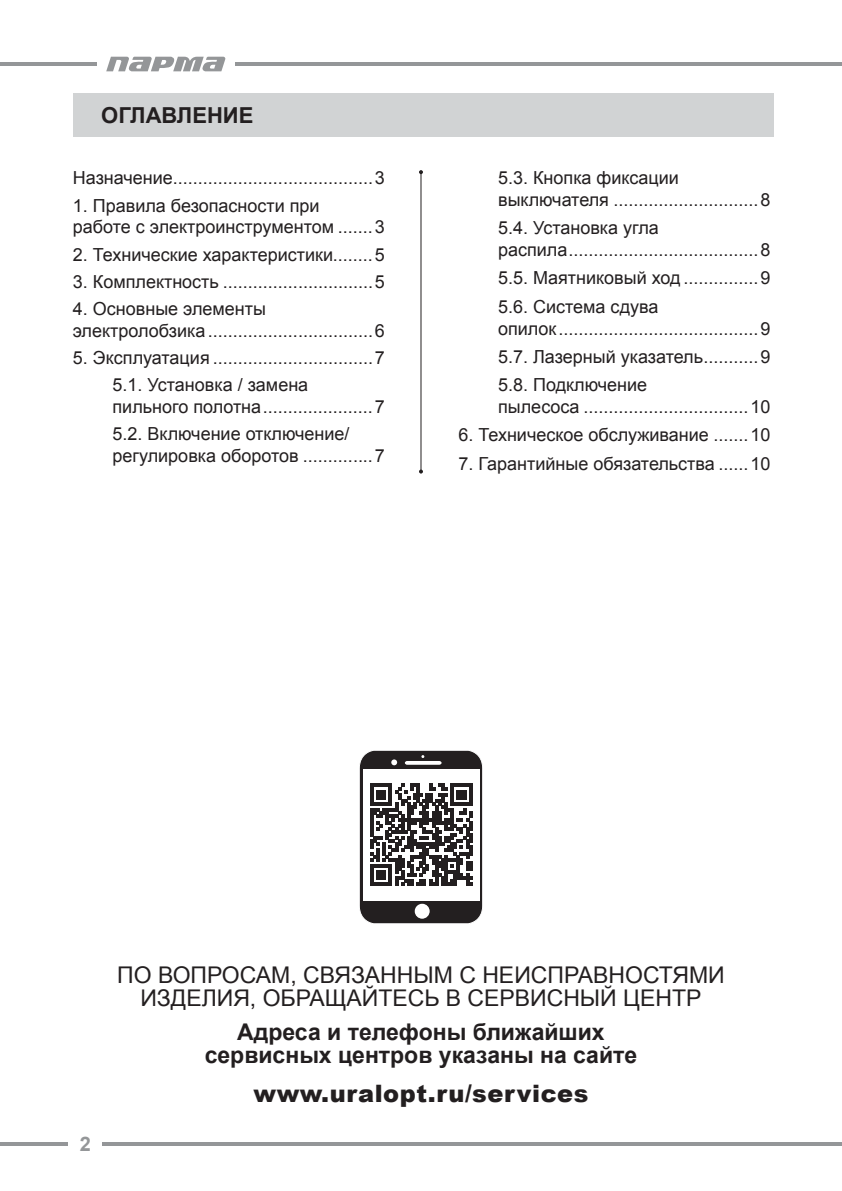
<style>
.page{position:relative;width:842px;height:1191px;background:#fff}
.page>*{position:absolute;margin:0;border:0;box-sizing:border-box;transform-origin:0 0}
.t1{font:900 24px "Arial";letter-spacing:.025em;color:#231f20}
.t2{font:23px/22.8px "Arial";color:#231f20;text-align:center}
.t3{font:700 23px/22.8px "Arial";color:#231f20;text-align:center}
.t4{font:700 22px "Arial";color:#231f20}
.t5{font:700 20px "Arial";color:#949698}
.t6{font:18px/21.6px "Arial";color:#231f20}
</style>
<div class="page">
<hr style="left:102px;top:1142px;width:740px;height:3px;background:#949698">
<svg style="left:0;top:1142px;width:68px;height:3px"></svg>
<hr style="left:235px;top:62px;width:607px;height:4px;background:#949698">
<hr style="left:0;top:62px;width:96px;height:4px;background:#949698">
<svg style="left:106px;top:57px;width:120px;height:14px"></svg>
<div style="left:73px;top:94px;width:700px;height:43px;background:#d1d3d4"></div>
<hr style="left:420px;top:172px;width:1px;height:299px;background:#231f20">
<svg style="left:419px;top:170px;width:4px;height:4px"></svg>
<svg style="left:419px;top:469px;width:4px;height:4px"></svg>
<svg style="left:359px;top:750px;width:124px;height:174px"></svg>
<p class="t4" style="left:101px;top:101px;width:154px">ОГЛАВЛЕНИЕ</p>
<p class="t6" style="left:73px;top:167px;width:313px">Назначение........................................3</p>
<p class="t6" style="left:73px;top:195px;width:313px">1. Правила безопасности при<br>работе с электроинструментом .......3</p>
<p class="t6" style="left:73px;top:244px;width:313px">2. Технические характеристики........5</p>
<p class="t6" style="left:73px;top:271px;width:313px">3. Комплектность ..............................5</p>
<p class="t6" style="left:73px;top:298px;width:313px">4. Основные элементы электролобзика .................................6</p>
<p class="t6" style="left:113px;top:344px;width:274px;line-height:27.2px;text-indent:-40px">5. Эксплуатация ................................7<br>5.1. Установка / замена</p>
<p class="t6" style="left:113px;top:393px;width:274px;line-height:27.2px">пильного полотна......................7<br>5.2. Включение отключение/</p>
<p class="t6" style="left:113px;top:445px;width:274px">регулировка оборотов ..............7</p>
<p class="t6" style="left:498px;top:167px;width:274px">5.3. Кнопка фиксации выключателя .............................8</p>
<p class="t6" style="left:498px;top:217px;width:274px">5.4. Установка угла распила......................................8</p>
<p class="t6" style="left:498px;top:264px;width:274px;line-height:28.4px">5.5. Mаятниковый ход ...............9<br>5.6. Система сдува</p>
<p class="t6" style="left:498px;top:314px;width:274px;line-height:28.4px;text-align:justify">опилок........................................9<br>5.7. Лазерный указатель...........9<br>5.8. Подключение</p>
<p class="t6" style="left:498px;top:396px;width:274px">пылесоса .................................10</p>
<p class="t6" style="left:458px;top:424px;width:313px">6. Техническое обслуживание .......10</p>
<p class="t6" style="left:458px;top:453px;width:313px">7. Гарантийные обязательства ......10</p>
<p class="t5" style="left:80px;top:1130px;width:13px">2</p>
<p class="t2" style="left:117px;top:963px;width:609px">ПО ВОПРОСАМ, СВЯЗАННЫМ С НЕИСПРАВНОСТЯМИ<br>ИЗДЕЛИЯ, ОБРАЩАЙТЕСЬ В СЕРВИСНЫЙ ЦЕНТР</p>
<p class="t3" style="left:205px;top:1021px;width:434px">Адреса и телефоны ближайших сервисных центров указаны на сайте</p>
<h1 class="t1" style="left:253px;top:1076px;width:337px">www.uralopt.ru/services</h1>
</div>
